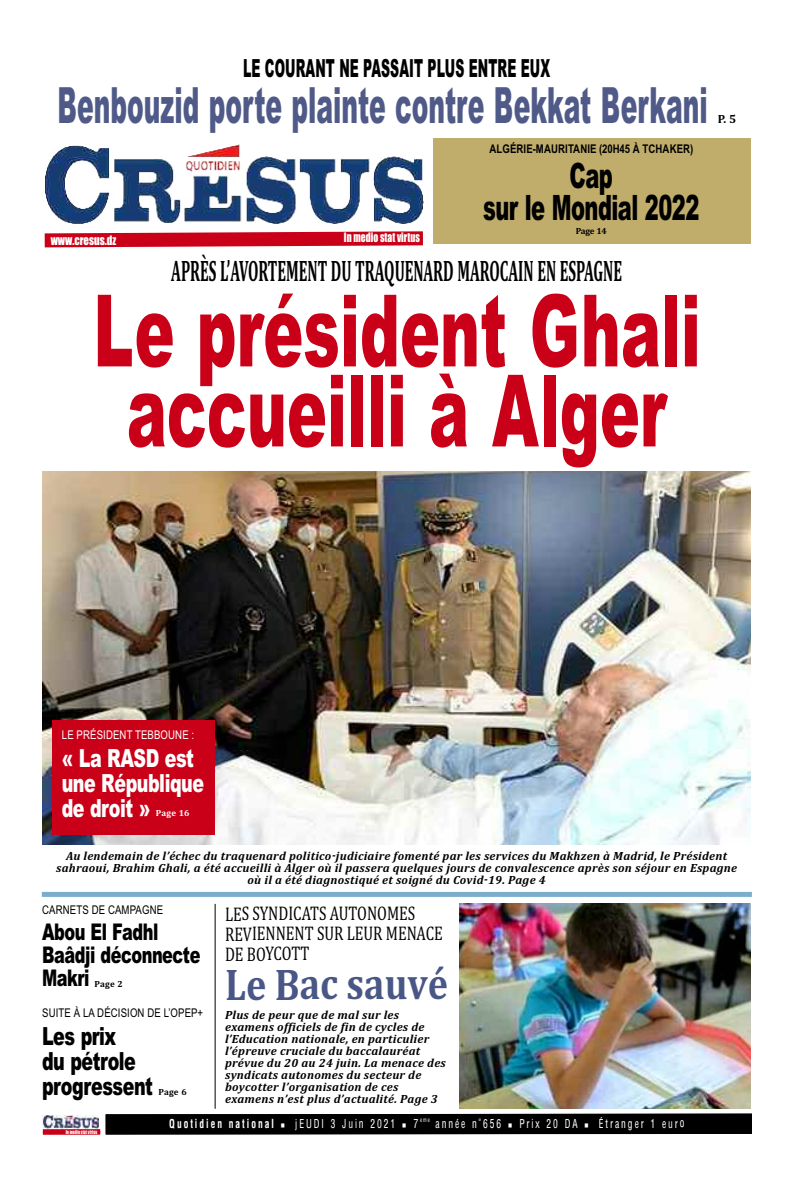
<style>
.page{position:relative;width:794px;height:1191px;background:#fff}
.page>*{position:absolute;margin:0;border:0;box-sizing:border-box;transform-origin:0 0}
.t1{font:900 100px/80px "Arial";color:#c90017;text-align:center;scale:.6 1}
.t2{font:900 50px "Arial";color:#4f5a88;scale:.5 1}
.t3{font:700 45px "Cambria";color:#495786;scale:.85 1}
.t4{font:900 35px/32px "Arial";letter-spacing:-.025em;color:#000;text-align:center;scale:.6 1}
.t5{font:700 30px "Cambria";color:#000;scale:.5 1}
.t6{font:900 25px/25px "Arial";letter-spacing:-.025em;color:#fff;scale:.7 1}
.t7{font:900 25px "Arial";letter-spacing:.01em;color:#000;scale:.5 1}
.t8{font:900 25px/25px "Arial";letter-spacing:-.01em;color:#000;scale:.7 1}
.t9{font:900 23px/23px "Arial";letter-spacing:-.025em;color:#000;scale:.7 1}
.t10{font:20px/20px "Cambria";letter-spacing:-.005em;color:#000;scale:.75 1}
.t11{font:italic 700 12px/12px "Cambria";letter-spacing:.025em;color:#000}
.t12{font:12px "Arial";letter-spacing:.015em;color:#000;scale:.8 1}
.t13{font:700 12px "Arena Condensed";letter-spacing:.2em;color:#fff;scale:.79 1}
.t14{font:12px "Arena Condensed";letter-spacing:.2em;color:#fff;scale:.79 1}
.t15{font:700 12px "Arial";letter-spacing:.015em;color:#000;scale:.8 1}
.t16{font:12px "Arial";letter-spacing:.015em;color:#fff;scale:.8 1}
.t17{font:12px "Impact";color:#fff;scale:.8 1}
.t18{font:12px "Impact";color:#fff;scale:.9 1}
.t19{font:700 12px "Cambria";color:#000}
.t20{font:700 9px "Cambria";color:#000}
.t21{font:700 9px "Cambria";letter-spacing:.025em;color:#fff}
.t22{font:6px "Arena Condensed";color:#fff;scale:.79 1}
.t23{font:5px "Impact";letter-spacing:-.005em;color:#fff;scale:.8 1}
.s1{font-weight:400}
</style>
<div class="page">
<img style="left:459px;top:904px;width:291px;height:204px">
<div style="left:106px;top:1113px;width:646px;height:21px;background:#000"></div>
<img style="left:43px;top:1115px;width:56px;height:14px">
<div style="left:43px;top:1129px;width:57px;height:5px;background:#c90017"></div>
<img style="left:43px;top:472px;width:707px;height:372px">
<img style="left:45px;top:145px;width:379px;height:79px">
<svg style="left:44px;top:231px;width:379px;height:17px;background:#d22d40"></svg>
<div style="left:433px;top:138px;width:317px;height:106px;background:#c0ad6b"></div>
<div style="left:42px;top:892px;width:710px;height:5px;background:#7cadcd"></div>
<hr style="left:215px;top:904px;width:1px;height:204px;background:#000">
<div style="left:52px;top:720px;width:163px;height:115px;background:#c90017"></div>
<h3 class="t7" style="left:243px;top:53px;width:616px">LE COURANT NE PASSAIT PLUS ENTRE EUX</h3>
<h2 class="t2" style="left:57px;top:76px;width:1302px">Benbouzid porte plainte contre Bekkat Berkani</h2>
<p class="t18" style="left:51px;top:234px;width:74px">www.cresus.dz</p>
<p class="t17" style="left:344px;top:231px;width:96px">In medio stat virtus</p>
<p class="t15" style="left:489px;top:142px;width:256px">ALGÉRIE-MAURITANIE (20H45 À TCHAKER)</p>
<h3 class="t4" style="left:483px;top:160px;width:362px">Cap<br>sur le Mondial 2022</h3>
<p class="t20" style="left:576px;top:225px;width:33px">Page 14</p>
<h3 class="t5" style="left:171px;top:253px;width:903px">APRÈS L’AVORTEMENT DU TRAQUENARD MAROCAIN EN ESPAGNE</h3>
<h1 class="t1" style="left:93px;top:292px;width:1013px">Le président Ghali accueilli à Alger</h1>
<p class="t19" style="left:718px;top:111px;width:20px">P. 5</p>
<p class="t16" style="left:62px;top:728px;width:167px">LE PRÉSIDENT TEBBOUNE :</p>
<h3 class="t6" style="left:62px;top:745px;width:205px">« La RASD est une République de droit »</h3>
<p class="t21" style="left:156px;top:807px;width:35px">Page 16</p>
<p class="t11" style="left:56px;top:849px;width:682px;text-align:center">Au lendemain de l’échec du traquenard politico-judiciaire fomenté par les services du Makhzen à Madrid, le Président sahraoui, Brahim Ghali, a été accueilli à Alger où il passera quelques jours de convalescence après son séjour en Espagne où il a été diagnostiqué et soigné du Covid-19. Page 4</p>
<p class="t12" style="left:42px;top:902px;width:153px">CARNETS DE CAMPAGNE</p>
<h3 class="t9" style="left:42px;top:920px;width:228px">Abou El Fadhl<br>Baâdji déconnecte<br>Makri</h3>
<p class="t20" style="left:95px;top:978px;width:30px">Page 2</p>
<p class="t12" style="left:42px;top:1006px;width:203px">SUITE À LA DÉCISION DE L’OPEP+</p>
<h3 class="t8" style="left:42px;top:1024px;width:160px">Les prix<br>du pétrole progressent</h3>
<p class="t20" style="left:158px;top:1086px;width:30px">Page 6</p>
<h3 class="t10" style="left:225px;top:903px;width:292px">LES SYNDICATS AUTONOMES<br>REVIENNENT SUR LEUR MENACE<br>DE BOYCOTT</h3>
<h3 class="t3" style="left:225px;top:957px;width:264px">Le Bac sauvé</h3>
<p class="t11" style="left:225px;top:1008px;width:222px">Plus de peur que de mal sur les examens officiels de fin de cycles de l’Education nationale, en particulier l’épreuve cruciale du baccalauréat prévue du 20 au 24 juin. La menace des syndicats autonomes du secteur de boycotter l’organisation de ces examens n’est plus d’actualité. Page 3</p>
<p class="t23" style="left:66px;top:1129px;width:41px">In medio stat virtus</p>
<p class="t13" style="left:169px;top:1116px;width:316px">Quotidien national ■ <span class="s1">jEUDI 3 Juin 2021</span> ■ <span class="s1">7</span></p>
<p class="t22" style="left:420px;top:1116px;width:14px">eme</p>
<p class="t14" style="left:435px;top:1116px;width:317px">année n°656 ■ Prix 20 DA ■ Étranger 1 euro</p>
</div>
